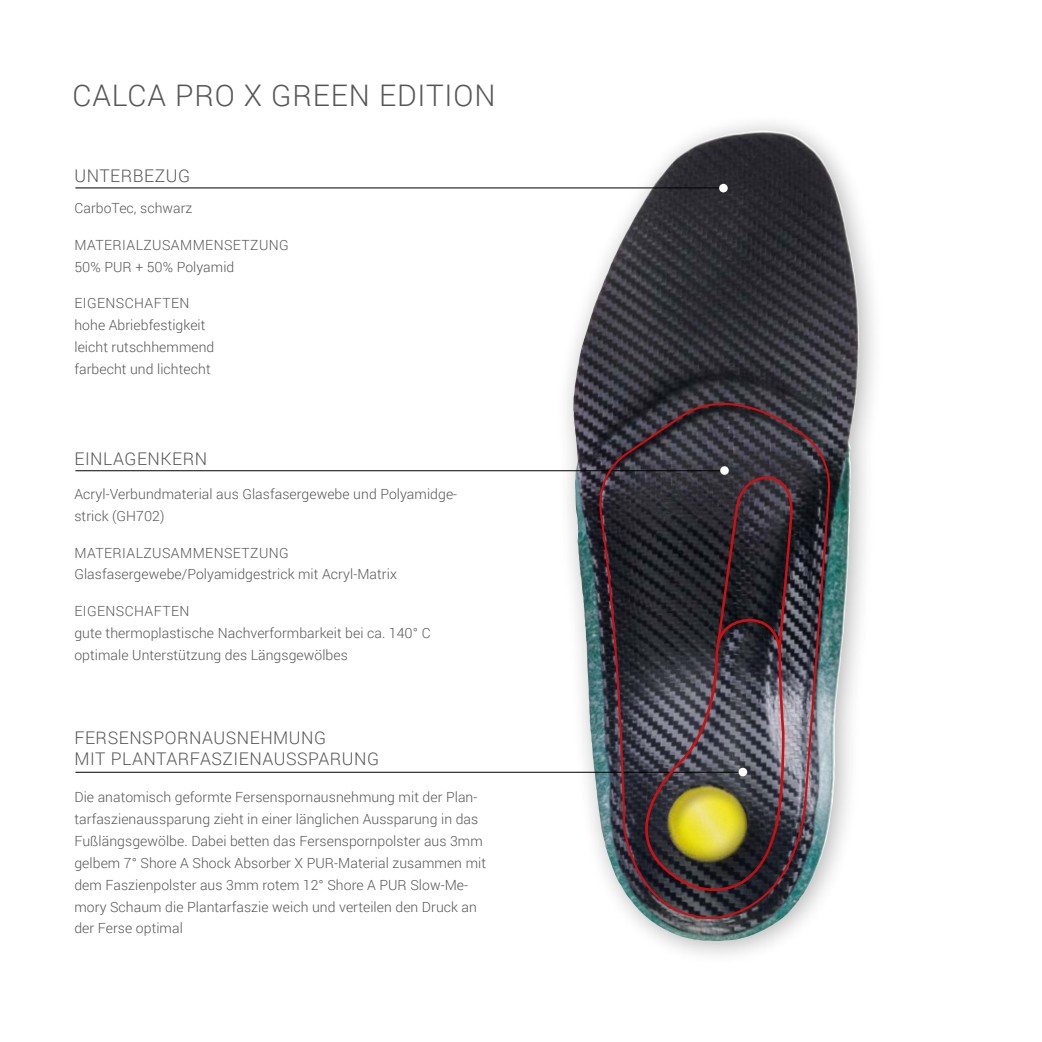
<style>
.page{position:relative;width:1042px;height:1042px;background:#fff}
.page>*{position:absolute;margin:0;border:0;box-sizing:border-box;transform-origin:0 0}
.t1{font:300 29.75px "Roboto";letter-spacing:.03em;color:#565655}
.t2{font:300 17.5px/21.9px "Roboto";letter-spacing:.03em;color:#565655}
.t3{font:300 14px/21.9px "Roboto";letter-spacing:.005em;color:#565655}
.t4{font:300 14px/21.9px "Roboto";letter-spacing:.03em;color:#565655}
</style>
<div class="page">
<div style="left:555px;top:112px;width:330px;height:854px;background:#000;opacity:.3"></div>
<img style="left:573px;top:132px;width:261px;height:809px">
<hr style="left:75px;top:470px;width:651px;height:1px;background:#000">
<hr style="left:75px;top:772px;width:665px;height:1px;background:#000">
<hr style="left:75px;top:188px;width:651px;height:1px;background:#000">
<div style="left:581px;top:385px;width:274px;height:559px;background:#000;opacity:.3"></div>
<img style="left:595px;top:381px;width:239px;height:539px">
<div style="left:627px;top:600px;width:183px;height:317px;background:#000;opacity:.3"></div>
<svg style="left:596px;top:112px;width:227px;height:798px;background:#4f4d53"></svg>
<svg style="left:715px;top:475px;width:80px;height:177px;background:#36282f"></svg>
<div style="left:665px;top:781px;width:115px;height:113px;background:#000;opacity:.81"></div>
<div style="left:655px;top:772px;width:107px;height:90px;background:#000;opacity:.75"></div>
<h1 class="t1" style="left:72px;top:74px;width:425px">CALCA PRO X GREEN EDITION</h1>
<p class="t2" style="left:74px;top:164px;width:117px">UNTERBEZUG</p>
<p class="t3" style="left:74px;top:197px;width:120px">CarboTec, schwarz</p>
<p class="t4" style="left:74px;top:233px;width:216px">MATERIALZUSAMMENSETZUNG<br>50% PUR + 50% Polyamid</p>
<p class="t3" style="left:74px;top:292px;width:142px">EIGENSCHAFTEN hohe Abriebfestigkeit leicht rutschhemmend farbecht und lichtecht</p>
<p class="t2" style="left:74px;top:447px;width:134px">EINLAGENKERN</p>
<p class="t3" style="left:74px;top:482px;width:384px">Acryl-Verbundmaterial aus Glasfasergewebe und Polyamidge&shy;strick (GH702)</p>
<p class="t3" style="left:74px;top:541px;width:324px">MATERIALZUSAMMENSETZUNG<br>Glasfasergewebe/Polyamidgestrick mit Acryl-Matrix</p>
<p class="t3" style="left:74px;top:600px;width:358px">EIGENSCHAFTEN<br>gute thermoplastische Nachverformbarkeit bei ca. 140° C optimale Unterstützung des Längsgewölbes</p>
<p class="t2" style="left:74px;top:726px;width:306px">FERSENSPORNAUSNEHMUNG<br>MIT PLANTARFASZIENAUSSPARUNG</p>
<p class="t3" style="left:74px;top:786px;width:413px">Die anatomisch geformte Fersenspornausnehmung mit der Plan&shy;tarfaszienaussparung zieht in einer länglichen Aussparung in das Fußlängsgewölbe. Dabei betten das Fersenspornpolster aus 3mm gelbem 7° Shore A Shock Absorber X PUR-Material zusammen mit dem Faszienpolster aus 3mm rotem 12° Shore A PUR Slow-Me&shy;mory Schaum die Plantarfaszie weich und verteilen den Druck an der Ferse optimal</p>
</div>
